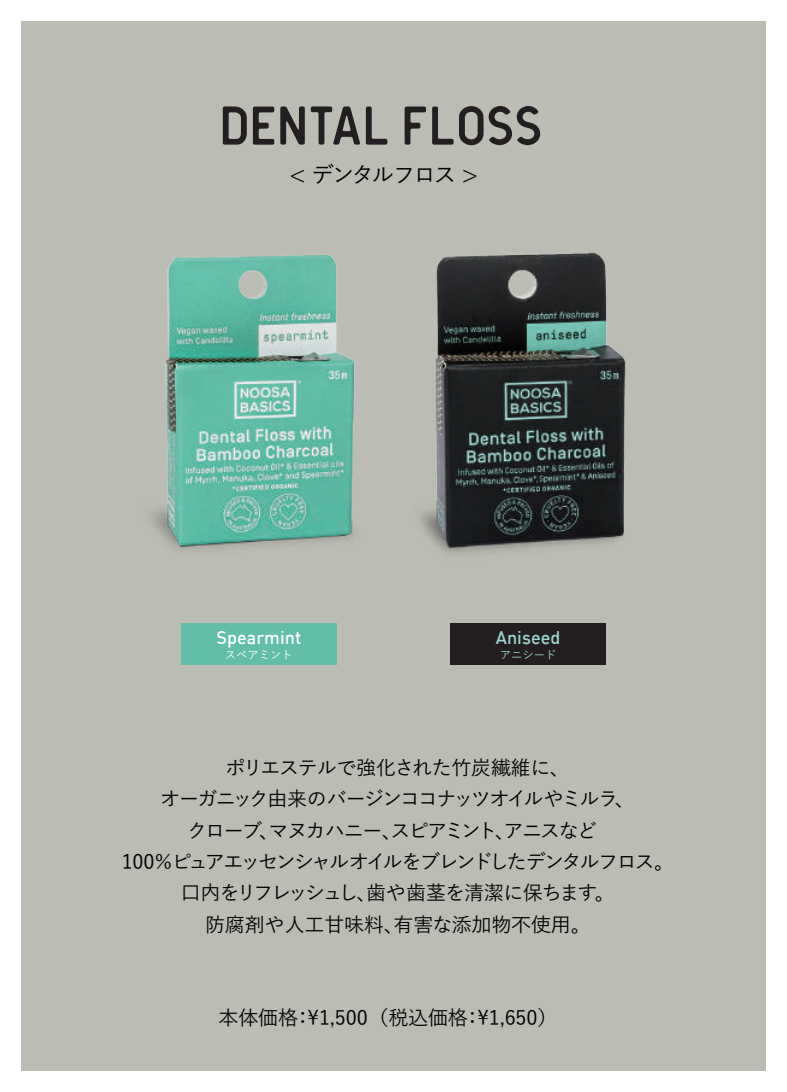
<style>
.page{position:relative;width:787px;height:1092px;background:#fff}
.page>*{position:absolute;margin:0;border:0;box-sizing:border-box;transform-origin:0 0}
.t1{font:53px "Oregon";color:#231f20}
.t2{font:500 22.5px "Yu Go";letter-spacing:-.09em;color:#000101}
.t3{font:500 20px/31.2px "Yu Go";letter-spacing:-.065em;color:#000101;text-align:center}
.t4{font:500 20px "Yu Go";letter-spacing:-.01em;color:#000101}
.t5{font:500 18px "DIN";color:#fff}
.t6{font:500 18px "DIN";color:#9cd6cd}
.t7{font:500 11.25px "Yu Go";color:#fff}
.t8{font:500 11.25px "Yu Go";color:#9cd6cd}
</style>
<div class="page">
<div style="left:21px;top:21px;width:744px;height:1049px;background:#bbbcb4"></div>
<img style="left:471px;top:252px;width:155px;height:301px">
<img style="left:152px;top:254px;width:319px;height:300px">
<div style="left:181px;top:623px;width:156px;height:42px;background:#62bea8"></div>
<div style="left:450px;top:623px;width:156px;height:42px;background:#231f20"></div>
<h1 class="t1" style="left:219px;top:96px;width:324px">DENTAL FLOSS</h1>
<p class="t2" style="left:290px;top:154px;width:190px">&lt; デンタルフロス &gt;</p>
<p class="t5" style="left:216px;top:626px;width:86px">Spearmint</p>
<p class="t7" style="left:225px;top:644px;width:69px">スペアミント</p>
<p class="t6" style="left:496px;top:626px;width:66px">Aniseed</p>
<p class="t8" style="left:500px;top:644px;width:58px">アニシード</p>
<p class="t3" style="left:122px;top:749px;width:554px">ポリエステルで強化された竹炭繊維に、<br>オーガニック由来のバージンココナッツオイルやミルラ、<br>クローブ、マヌカハニー、スピアミント、アニスなど<br>100％ピュアエッセンシャルオイルをブレンドしたデンタルフロス。口内をリフレッシュし、歯や歯茎を清潔に保ちます。<br>防腐剤や人工甘味料、有害な添加物不使用。</p>
<p class="t4" style="left:218px;top:999px;width:350px">本体価格：¥1,500 （税込価格：¥1,650）　</p>
</div>
